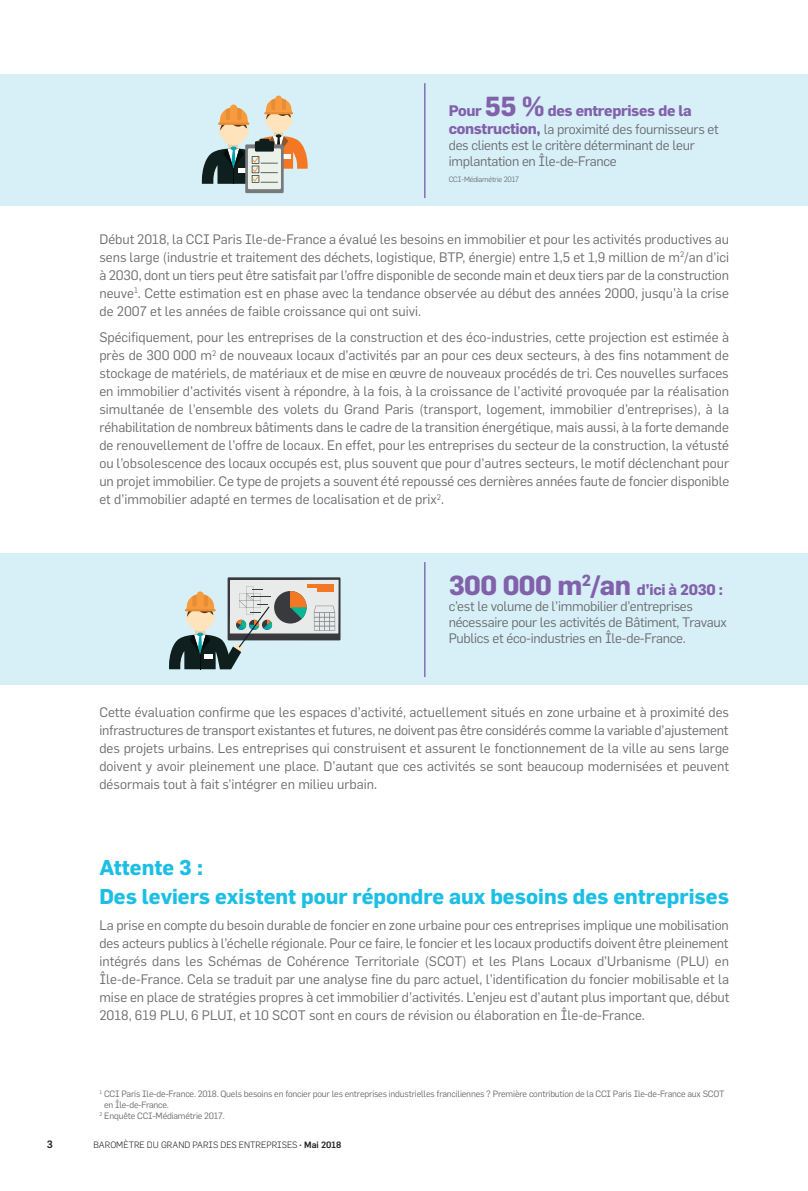
<style>
.page{position:relative;width:808px;height:1191px;background:#fff}
.page>*{position:absolute;margin:0;border:0;box-sizing:border-box;transform-origin:0 0}
.t1{font:700 21px/28.2px "Flama";color:#1cbfe4}
.t2{font:700 15px "Flama";letter-spacing:-.02em;color:#8161aa}
.t3{font:13.5px/18px "Flama";letter-spacing:-.02em;color:#6c6d70;text-align:justify}
.t4{font:500 10.5px "Flama";color:#231f20}
.t5{font:9px "Flama";letter-spacing:-.02em;color:#6c6d70}
.t6{font:300 9px "Flama";color:#231f20}
.t7{font:300 7.5px "Flama";letter-spacing:-.02em;color:#57585a}
.s1{font-size:27px}
.s2{font-weight:700;font-size:15px;color:#8161aa}
.s3{font-size:7.5px}
.s4{font-weight:500}
</style>
<div class="page">
<div style="left:0;top:74px;width:808px;height:132px;background:#d7f0f8"></div>
<hr style="left:425px;top:83px;width:1px;height:115px;background:#5b2e91">
<div style="left:275px;top:96px;width:7px;height:6px;background:#f89b3c;border-radius:50%"></div>
<div style="left:245px;top:144px;width:39px;height:49px;background:linear-gradient(to right,#787a7d,#77797c)"></div>
<div style="left:248px;top:148px;width:33px;height:41px;background:#ecf1ea"></div>
<svg style="left:202px;top:98px;width:106px;height:86px"></svg>
<div style="left:0;top:553px;width:808px;height:132px;background:#d7f0f8"></div>
<hr style="left:425px;top:562px;width:1px;height:115px;background:#5b2e91">
<svg style="left:169px;top:577px;width:171px;height:92px"></svg>
<p class="t2" style="left:449px;top:101px;width:245px">Pour <span class="s1">55 %</span> des entreprises de la</p>
<p class="t3" style="left:449px;top:120px;width:272px;line-height:16.2px;text-align:left"><span class="s2">construction,</span> la proximité des fournisseurs et des clients est le critère déterminant de leur implantation en Île-de-France</p>
<p class="t7" style="left:449px;top:175px;width:72px">CCI-Médiamétrie 2017</p>
<p class="t3" style="left:99px;top:230px;width:631px">Début 2018, la CCI Paris Ile-de-France a évalué les besoins en immobilier et pour les activités productives au sens large (industrie et traitement des déchets, logistique, BTP, énergie) entre 1,5 et 1,9 million de m<sup>2</sup>/an d’ici à 2030, dont un tiers peut être satisfait par l’offre disponible de seconde main et deux tiers par de la construction neuve<sup>1</sup>. Cette estimation est en phase avec la tendance observée au début des années 2000, jusqu’à la crise de 2007 et les années de faible croissance qui ont suivi.</p>
<p class="t3" style="left:99px;top:328px;width:631px">Spécifiquement, pour les entreprises de la construction et des éco-industries, cette projection est estimée à près de 300 000 m<sup>2</sup> de nouveaux locaux d’activités par an pour ces deux secteurs, à des fins notamment de stockage de matériels, de matériaux et de mise en œuvre de nouveaux procédés de tri. Ces nouvelles surfaces en immobilier d’activités visent à répondre, à la fois, à la croissance de l’activité provoquée par la réalisation simultanée de l’ensemble des volets du Grand Paris (transport, logement, immobilier d’entreprises), à la réhabilitation de nombreux bâtiments dans le cadre de la transition énergétique, mais aussi, à la forte demande de renouvellement de l’offre de locaux. En effet, pour les entreprises du secteur de la construction, la vétusté ou l’obsolescence des locaux occupés est, plus souvent que pour d’autres secteurs, le motif déclenchant pour un projet immobilier. Ce type de projets a souvent été repoussé ces dernières années faute de foncier disponible et d’immobilier adapté en termes de localisation et de prix<sup>2</sup>.</p>
<p class="t2" style="left:449px;top:580px;width:276px"><span class="s1">300 000 m</span><sup>2</sup><span class="s1">/an</span> d’ici à 2030 :</p>
<p class="t3" style="left:449px;top:597px;width:280px;line-height:16.2px;text-align:left">c’est le volume de l’immobilier d’entreprises nécessaire pour les activités de Bâtiment, Travaux<br>Publics et éco-industries en Île-de-France.</p>
<p class="t3" style="left:99px;top:702px;width:631px">Cette évaluation confirme que les espaces d’activité, actuellement situés en zone urbaine et à proximité des infrastructures de transport existantes et futures, ne doivent pas être considérés comme la variable d’ajustement des projets urbains. Les entreprises qui construisent et assurent le fonctionnement de la ville au sens large doivent y avoir pleinement une place. D’autant que ces activités se sont beaucoup modernisées et peuvent désormais tout à fait s’intégrer en milieu urbain.</p>
<h1 class="t1" style="left:99px;top:853px;width:631px">Attente 3 :<br>Des leviers existent pour répondre aux besoins des entreprises</h1>
<p class="t3" style="left:99px;top:916px;width:632px">La prise en compte du besoin durable de foncier en zone urbaine pour ces entreprises implique une mobilisation des acteurs publics à l’échelle régionale. Pour ce faire, le foncier et les locaux productifs doivent être pleinement intégrés dans les Schémas de Cohérence Territoriale (SCOT) et les Plans Locaux d’Urbanisme (PLU) en Île-de-France. Cela se traduit par une analyse fine du parc actuel, l’identification du foncier mobilisable et la mise en place de stratégies propres à cet immobilier d’activités. L’enjeu est d’autant plus important que, début 2018, 619 PLU, 6 PLUI, et 10 SCOT sont en cours de révision ou élaboration en Île-de-France.</p>
<p class="t5" style="left:99px;top:1088px;width:626px"><sup>1</sup> CCI Paris Ile-de-France. 2018. Quels besoins en foncier pour les entreprises industrielles franciliennes ? Première contribution de la CCI Paris Ile-de-France aux SCOT</p>
<p class="t5" style="left:104px;top:1099px;width:66px">en Île-de-France.</p>
<p class="t5" style="left:99px;top:1110px;width:127px"><sup>2</sup> Enquête CCI-Médiamétrie 2017.</p>
<p class="t4" style="left:47px;top:1138px;width:8px">3</p>
<p class="t6" style="left:94px;top:1140px;width:249px">BAROMÈTRE DU GRAND PARIS DES ENTREPRISES <span class="s3">•</span> <span class="s4">Mai 2018</span></p>
</div>
